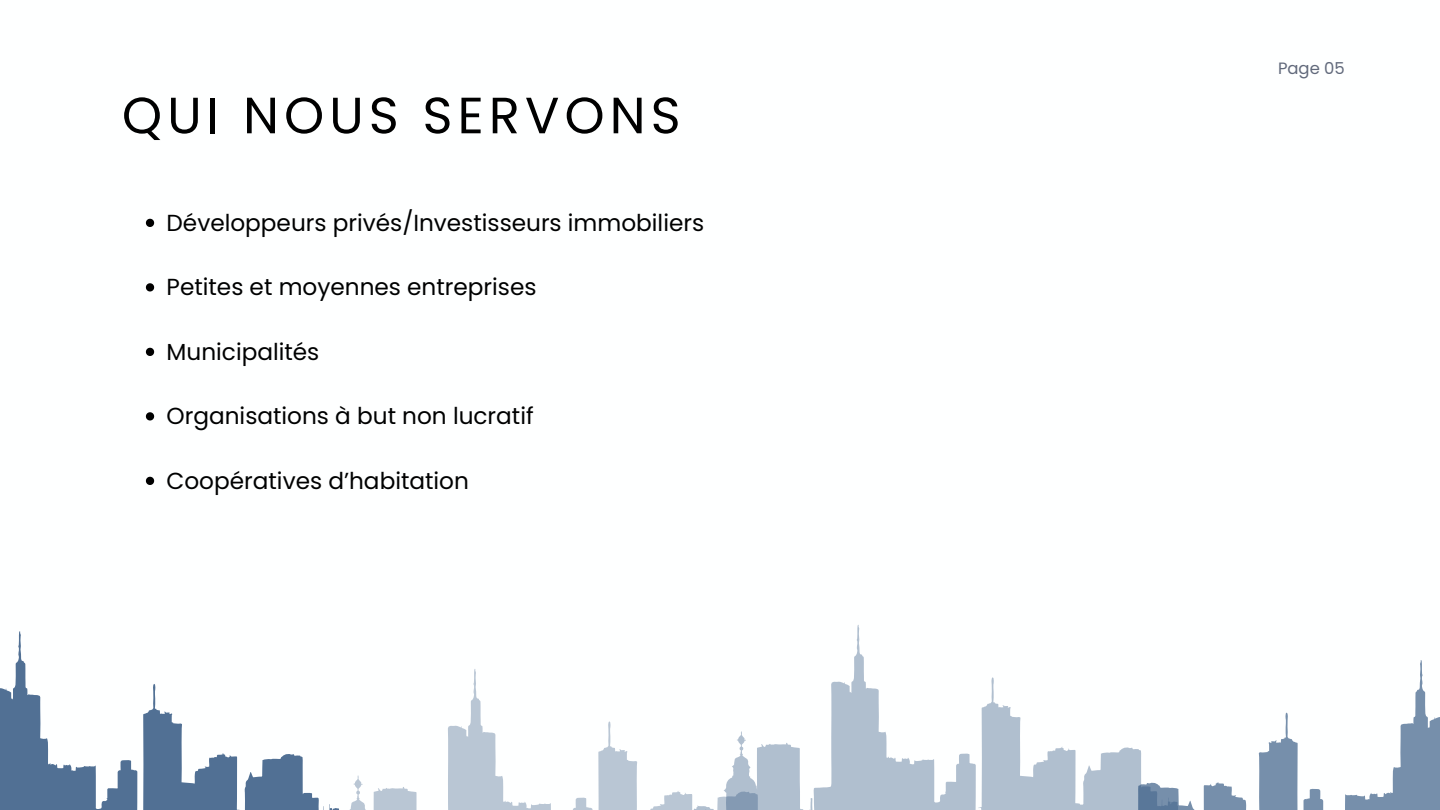
<style>
.page{position:relative;width:1440px;height:810px;background:#fff}
.page>*{position:absolute;margin:0;border:0;box-sizing:border-box;transform-origin:0 0}
.t1{font:51px "Poppins";letter-spacing:.1em;color:#000}
.t2{font:23.2px "Poppins";color:#000}
.t3{font:16.4px "Poppins";color:#61697b}
</style>
<div class="page">
<svg style="left:146px;top:219px;width:8px;height:8px"></svg>
<svg style="left:146px;top:283px;width:8px;height:9px"></svg>
<svg style="left:146px;top:348px;width:8px;height:8px"></svg>
<svg style="left:146px;top:412px;width:8px;height:9px"></svg>
<svg style="left:146px;top:477px;width:8px;height:8px"></svg>
<svg style="left:349px;top:669px;width:335px;height:141px"></svg>
<svg style="left:616px;top:750px;width:10px;height:2px"></svg>
<svg style="left:684px;top:625px;width:417px;height:185px"></svg>
<svg style="left:1000px;top:706px;width:9px;height:2px"></svg>
<svg style="left:0;top:631px;width:339px;height:179px"></svg>
<svg style="left:161px;top:712px;width:10px;height:3px"></svg>
<svg style="left:1101px;top:660px;width:339px;height:150px"></svg>
<svg style="left:1271px;top:741px;width:10px;height:2px"></svg>
<p class="t1" style="left:122px;top:80px;width:560px">QUI NOUS SERVONS</p>
<h1 class="t2" style="left:167px;top:206px;width:539px">Développeurs privés/Investisseurs immobiliers</h1>
<p class="t2" style="left:167px;top:271px;width:371px">Petites et moyennes entreprises</p>
<p class="t2" style="left:167px;top:335px;width:154px">Municipalités</p>
<p class="t2" style="left:167px;top:400px;width:369px">Organisations à but non lucratif</p>
<p class="t2" style="left:167px;top:464px;width:304px">Coopératives d’habitation</p>
<p class="t3" style="left:1278px;top:57px;width:68px">Page 05</p>
</div>
